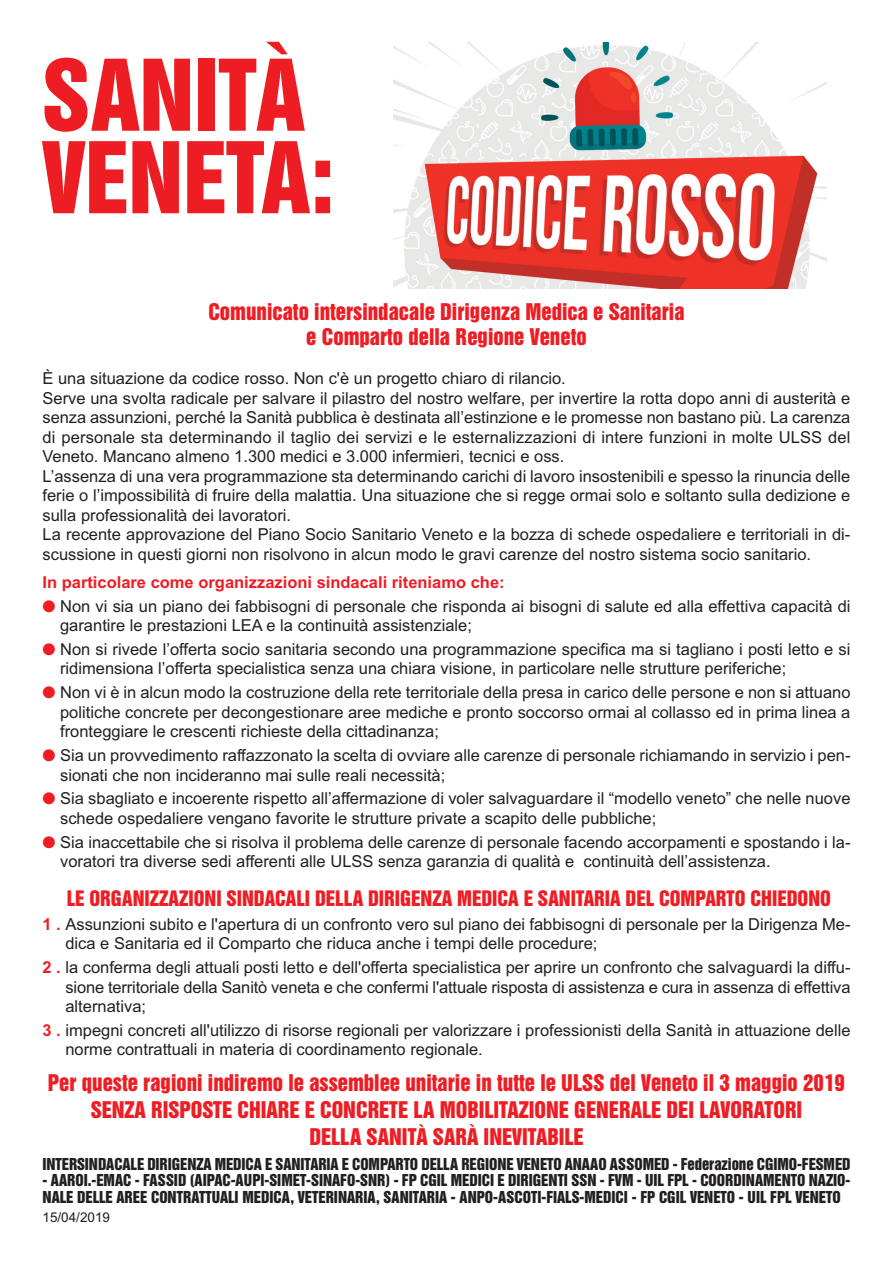
<style>
.page{position:relative;width:893px;height:1263px;background:#fff}
.page>*{position:absolute;margin:0;border:0;box-sizing:border-box;transform-origin:0 0}
.t1{font:90px/82.5px "Swiss 921 BT Regular A";color:#ee1d23}
.t2{font:21px/27px "Swiss 921 BT Regular A";color:#ee1d23;text-align:center}
.t3{font:19.5px "Swiss 921 BT Regular A";color:#ee1d23}
.t4{font:16.5px/19.5px "Arial";color:#231f20}
.t5{font:700 16.5px "Arial";color:#ee1d23}
.t6{font:15px/16.5px "Swiss 921 BT Regular A";color:#231f20}
.t7{font:13.5px "Arial";color:#231f20}
.s1{font-weight:700;color:#ee1d23}
</style>
<div class="page">
<img style="left:393px;top:43px;width:433px;height:245px">
<h1 class="t1" style="left:43px;top:58px;width:293px">SANITÀ<br>VENETA:</h1>
<p class="t2" style="left:208px;top:300px;width:478px;line-height:25.5px">Comunicato intersindacale Dirigenza Medica e Sanitaria e Comparto della Regione Veneto</p>
<p class="t4" style="left:43px;top:369px;width:809px">È una situazione da codice rosso. Non c'è un progetto chiaro di rilancio.<br>Serve una svolta radicale per salvare il pilastro del nostro welfare, per invertire la rotta dopo anni di austerità e senza assunzioni, perché la Sanità pubblica è destinata all’estinzione e le promesse non bastano più. La carenza di personale sta determinando il taglio dei servizi e le esternalizzazioni di intere funzioni in molte ULSS del Veneto. Mancano almeno 1.300 medici e 3.000 infermieri, tecnici e oss.<br>L’assenza di una vera programmazione sta determinando carichi di lavoro insostenibili e spesso la rinuncia delle ferie o l’impossibilità di fruire della malattia. Una situazione che si regge ormai solo e soltanto sulla dedizione e sulla professionalità dei lavoratori.<br>La recente approvazione del Piano Socio Sanitario Veneto e la bozza di schede ospedaliere e territoriali in di&shy;scussione in questi giorni non risolvono in alcun modo le gravi carenze del nostro sistema socio sanitario.</p>
<p class="t5" style="left:43px;top:573px;width:464px">In particolare come organizzazioni sindacali riteniamo che:</p>
<p class="t4" style="left:60px;top:596px;width:792px">Non vi sia un piano dei fabbisogni di personale che risponda ai bisogni di salute ed alla effettiva capacità di garantire le prestazioni LEA e la continuità assistenziale;</p>
<p class="t4" style="left:60px;top:639px;width:792px">Non si rivede l’offerta socio sanitaria secondo una programmazione specifica ma si tagliano i posti letto e si ridimensiona l’offerta specialistica senza una chiara visione, in particolare nelle strutture periferiche;</p>
<p class="t4" style="left:60px;top:683px;width:792px;text-align:justify">Non vi è in alcun modo la costruzione della rete territoriale della presa in carico delle persone e non si attuano politiche concrete per decongestionare aree mediche e pronto soccorso ormai al collasso ed in prima linea a fronteggiare le crescenti richieste della cittadinanza;</p>
<p class="t4" style="left:60px;top:745px;width:792px">Sia un provvedimento raffazzonato la scelta di ovviare alle carenze di personale richiamando in servizio i pen&shy;sionati che non incideranno mai sulle reali necessità;</p>
<p class="t4" style="left:60px;top:789px;width:792px">Sia sbagliato e incoerente rispetto all’affermazione di voler salvaguardare il “modello veneto” che nelle nuove schede ospedaliere vengano favorite le strutture private a scapito delle pubbliche;</p>
<p class="t4" style="left:60px;top:832px;width:792px">Sia inaccettabile che si risolva il problema delle carenze di personale facendo accorpamenti e spostando i la&shy;voratori tra diverse sedi afferenti alle ULSS senza garanzia di qualità e continuità dell’assistenza.</p>
<p class="t3" style="left:67px;top:888px;width:766px">LE ORGANIZZAZIONI SINDACALI DELLA DIRIGENZA MEDICA E SANITARIA DEL COMPARTO CHIEDONO</p>
<p class="t4" style="left:65px;top:914px;width:787px;text-indent:-23px"><span class="s1">1 .</span> Assunzioni subito e l'apertura di un confronto vero sul piano dei fabbisogni di personale per la Dirigenza Me&shy;dica e Sanitaria ed il Comparto che riduca anche i tempi delle procedure;</p>
<p class="t4" style="left:65px;top:957px;width:787px;text-align:justify;text-indent:-23px"><span class="s1">2 .</span> la conferma degli attuali posti letto e dell'offerta specialistica per aprire un confronto che salvaguardi la diffu&shy;sione territoriale della Sanitò veneta e che confermi l'attuale risposta di assistenza e cura in assenza di effettiva alternativa;</p>
<p class="t4" style="left:65px;top:1020px;width:787px;text-indent:-23px"><span class="s1">3 .</span> impegni concreti all'utilizzo di risorse regionali per valorizzare i professionisti della Sanità in attuazione delle norme contrattuali in materia di coordinamento regionale.</p>
<p class="t2" style="left:48px;top:1070px;width:799px">Per queste ragioni indiremo le assemblee unitarie in tutte le ULSS del Veneto il 3 maggio 2019<br>SENZA RISPOSTE CHIARE E CONCRETE LA MOBILITAZIONE GENERALE DEI LAVORATORI<br>DELLA SANITÀ SARÀ INEVITABILE</p>
<p class="t6" style="left:43px;top:1156px;width:809px">INTERSINDACALE DIRIGENZA MEDICA E SANITARIA E COMPARTO DELLA REGIONE VENETO ANAAO ASSOMED - Federazione CGIMO-FESMED</p>
<p class="t6" style="left:43px;top:1173px;width:809px">- AAROI.-EMAC - FASSID (AIPAC-AUPI-SIMET-SINAFO-SNR) - FP CGIL MEDICI E DIRIGENTI SSN - FVM - UIL FPL - COORDINAMENTO NAZIO-<br>NALE DELLE AREE CONTRATTUALI MEDICA, VETERINARIA, SANITARIA - ANPO-ASCOTI-FIALS-MEDICI - FP CGIL VENETO - UIL FPL VENETO</p>
<p class="t7" style="left:43px;top:1210px;width:69px">15/04/2019</p>
</div>
